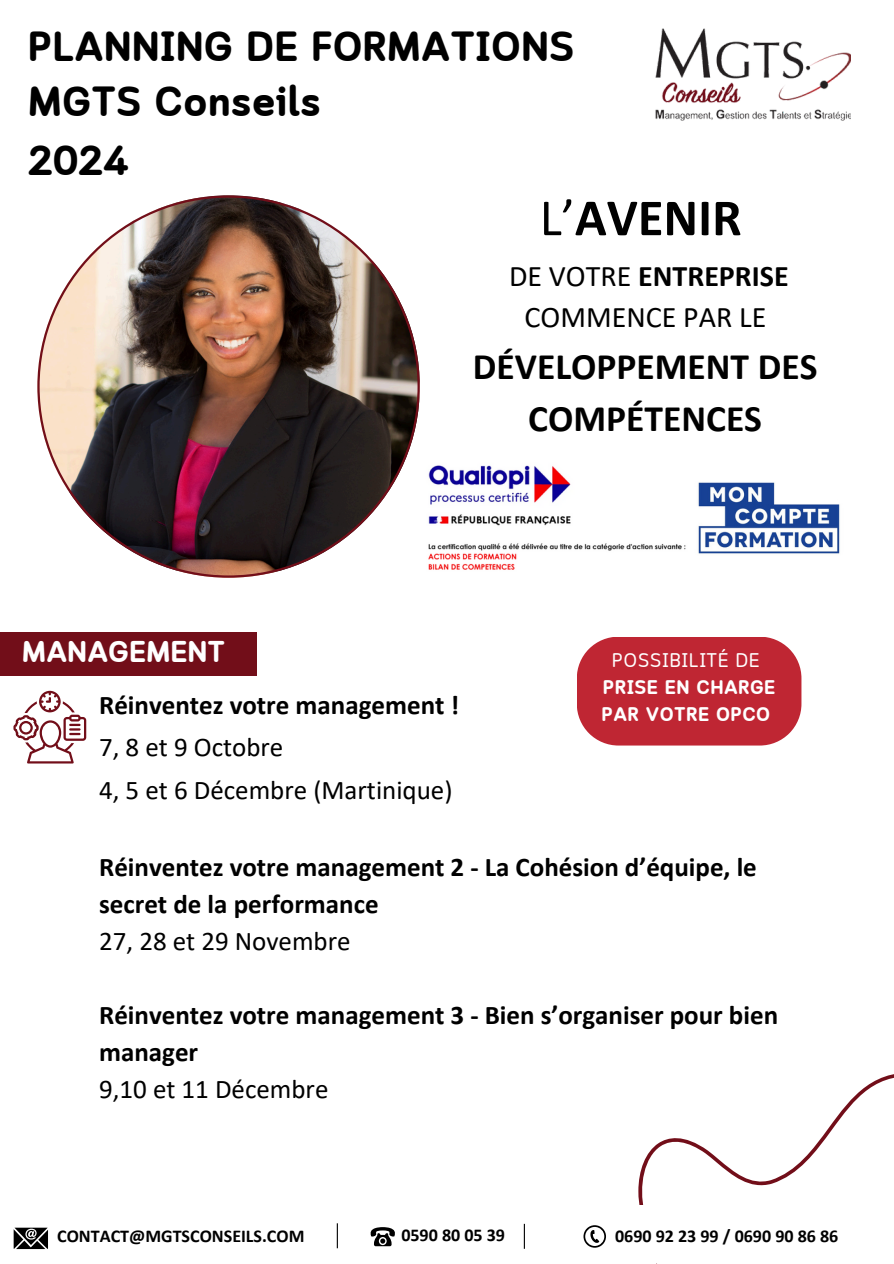
<style>
.page{position:relative;width:894px;height:1264px;background:#fff}
.page>*{position:absolute;margin:0;border:0;box-sizing:border-box;transform-origin:0 0}
.t1{font:700 52.5px "Calibri";color:#000}
.t2{font:700 42px/58.5px "Cloud Soft";color:#000}
.t3{font:700 37.5px/51.8px "Calibri";color:#000;text-align:center}
.t4{font:30px/41.7px "Calibri";color:#000;text-align:center}
.t5{font:700 30px "Cloud Soft";color:#fff}
.t6{font:700 27px/37.2px "Calibri";color:#000}
.t7{font:27px "Calibri";color:#000}
.t8{font:700 19.65px/27px "Cloud Soft";letter-spacing:.02em;color:#fff}
.t9{font:19.65px "Cloud Soft";letter-spacing:.02em;color:#fff}
.t10{font:700 18px "Calibri";color:#000}
.s1{font-weight:400}
.s2{font-weight:700}
</style>
<div class="page">
<img style="left:655px;top:28px;width:195px;height:93px">
<svg style="left:13px;top:690px;width:73px;height:73px"></svg>
<div style="left:0;top:631px;width:256px;height:44px;background:#720e19"></div>
<img style="left:428px;top:465px;width:258px;height:105px">
<img style="left:37px;top:195px;width:382px;height:382px">
<div style="left:577px;top:637px;width:224px;height:108px;background:#bf2633"></div>
<svg style="left:638px;top:1074px;width:255px;height:131px"></svg>
<svg style="left:583px;top:1225px;width:23px;height:22px"></svg>
<svg style="left:370px;top:1227px;width:25px;height:19px"></svg>
<svg style="left:337px;top:1223px;width:1px;height:25px"></svg>
<hr style="left:523px;top:1223px;width:2px;height:25px;background:#000">
<svg style="left:14px;top:1227px;width:34px;height:21px"></svg>
<img style="left:698px;top:482px;width:142px;height:72px">
<p class="t2" style="left:28px;top:21px;width:548px">PLANNING DE FORMATIONS</p>
<p class="t2" style="left:28px;top:76px;width:294px">MGTS Conseils<br>2024</p>
<p class="t1" style="left:539px;top:196px;width:203px"><span class="s1">L’</span>AVENIR</p>
<p class="t4" style="left:509px;top:257px;width:281px">DE VOTRE <span class="s2">ENTREPRISE<br></span>COMMENCE PAR LE</p>
<p class="t3" style="left:472px;top:344px;width:346px">DÉVELOPPEMENT DES<br>COMPÉTENCES</p>
<p class="t5" style="left:22px;top:634px;width:205px">MANAGEMENT</p>
<h3 class="t6" style="left:99px;top:688px;width:361px">Réinventez votre management !</h3>
<p class="t7" style="left:99px;top:736px;width:186px">7, 8 et 9 Octobre</p>
<h1 class="t7" style="left:99px;top:778px;width:355px">4, 5 et 6 Décembre (Martinique)</h1>
<p class="t9" style="left:611px;top:649px;width:149px">POSSIBILITÉ DE</p>
<p class="t8" style="left:601px;top:676px;width:175px">PRISE EN CHARGE<br>PAR VOTRE OPCO</p>
<p class="t6" style="left:99px;top:850px;width:659px">Réinventez votre management 2 - La Cohésion d’équipe, le secret de la performance</p>
<h6 class="t7" style="left:99px;top:929px;width:253px">27, 28 et 29 Novembre</h6>
<h4 class="t6" style="left:99px;top:998px;width:680px">Réinventez votre management 3 - Bien s’organiser pour bien manager</h4>
<p class="t7" style="left:99px;top:1078px;width:231px">9,10 et 11 Décembre</p>
<p class="t10" style="left:57px;top:1227px;width:249px">CONTACT@MGTSCONSEILS.COM</p>
<p class="t10" style="left:401px;top:1227px;width:105px">0590 80 05 39</p>
<p class="t10" style="left:615px;top:1227px;width:225px">0690 92 23 99 / 0690 90 86 86</p>
</div>
